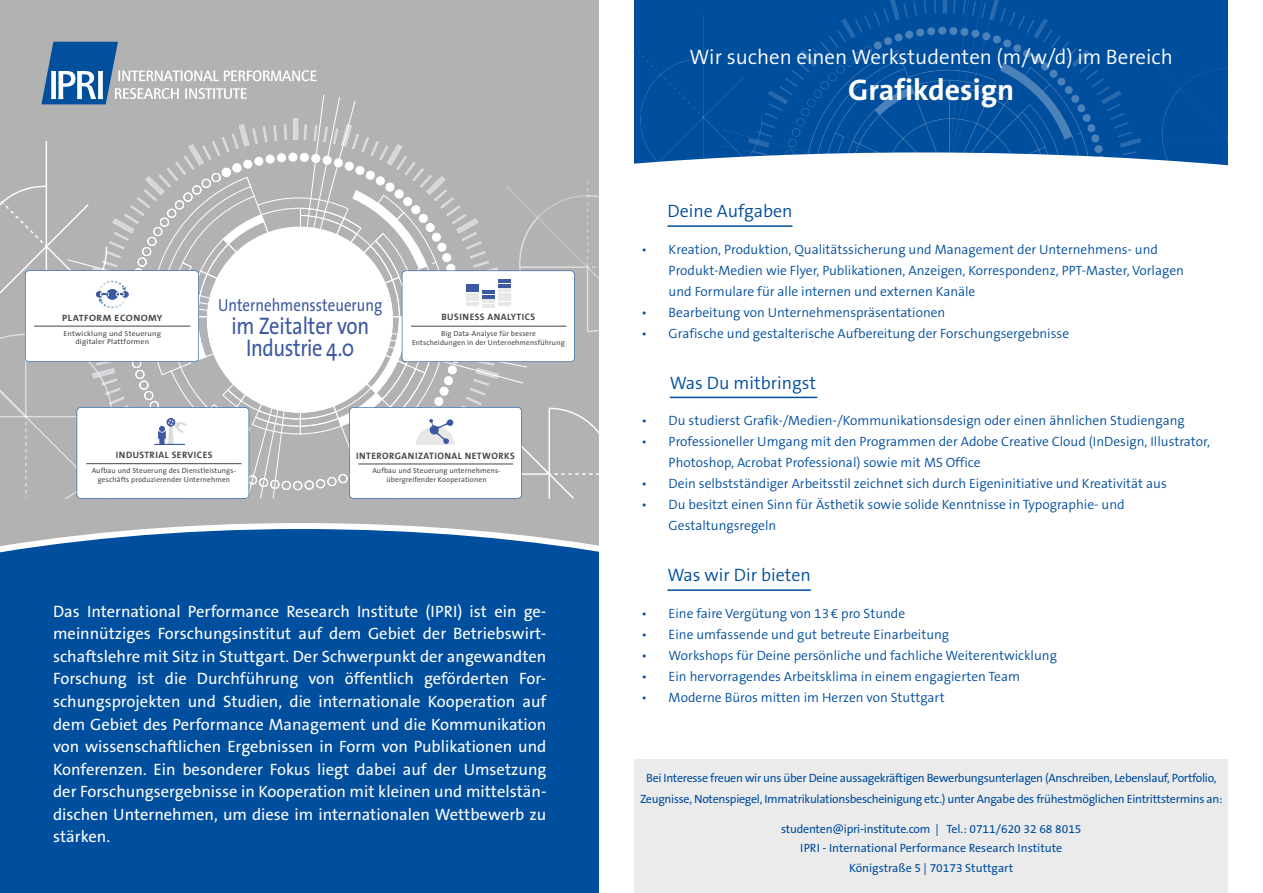
<style>
.page{position:relative;width:1263px;height:893px;background:#fff}
.page>*{position:absolute;margin:0;border:0;box-sizing:border-box;transform-origin:0 0}
.t1{font:700 30px "The Sans B7";color:#fff}
.t2{font:24.15px/22.6px "The Sans";letter-spacing:-.02em;color:#3c58a1;text-align:center;scale:.85 1}
.t3{font:300 21px "The Sans B4";color:#fff}
.t4{font:300 18px "The Sans B4";color:#004e9e}
.t5{font:17.55px "The Sans";color:#3c58a1;scale:.85 1}
.t6{font:16.5px/22.5px "The Sans B5 Plain";color:#fff;text-align:justify}
.t7{font:300 13.5px/21px "The Sans B4";color:#004e9e}
.t8{font:12px/21px "The Sans B5 Plain";letter-spacing:-.025em;color:#004e9e;text-align:center}
.t9{font:12px/19.5px "The Sans B5 Plain";color:#004e9e;text-align:center}
.t10{font:700 9.3px "RB The Sans";letter-spacing:.05em;color:#484642}
.t11{font:700 9.15px "RB The Sans";letter-spacing:.05em;color:#484642;scale:1.08 1}
.t12{font:7.35px/8.6px "The Sans";letter-spacing:.02em;color:#484642;text-align:center}
.t13{font:7.2px/8.2px "The Sans";letter-spacing:.02em;color:#484642;text-align:center;scale:1.08 1}
</style>
<div class="page">
<img style="left:634px;top:0;width:594px;height:149px">
<svg style="left:634px;top:149px;width:594px;height:250px"></svg>
<div style="left:0;top:0;width:627px;height:653px;background:#b2b2b2"></div>
<div style="left:0;top:520px;width:600px;height:373px;background:#004e9e"></div>
<svg style="left:0;top:42px;width:600px;height:458px"></svg>
<hr style="left:467px;top:284px;width:12px;height:4px;background:#3c58a1">
<div style="left:634px;top:759px;width:629px;height:134px;background:#ebebeb"></div>
<div style="left:600px;top:0;width:34px;height:893px;background:#fff"></div>
<div style="left:1229px;top:0;width:34px;height:893px;background:#fff"></div>
<hr style="left:667px;top:225px;width:125px;height:2px;background:#004e9e">
<hr style="left:670px;top:397px;width:147px;height:1px;background:#004e9e">
<hr style="left:667px;top:589px;width:144px;height:2px;background:#004e9e">
<p class="t11" style="left:62px;top:313px;width:94px">PLATFORM ECONOMY</p>
<p class="t13" style="left:64px;top:329px;width:92px">Entwicklung und Steuerung digitaler Plattformen</p>
<p class="t5" style="left:218px;top:291px;width:195px">Unternehmenssteuerung</p>
<h2 class="t2" style="left:231px;top:313px;width:164px">im Zeitalter von<br>Industrie 4.0</h2>
<p class="t10" style="left:441px;top:312px;width:95px">BUSINESS ANALYTICS</p>
<p class="t12" style="left:412px;top:329px;width:154px">Big Data-Analyse für bessere<br>Entscheidungen in der Unternehmensführung</p>
<p class="t10" style="left:116px;top:450px;width:98px">INDUSTRIAL SERVICES</p>
<p class="t12" style="left:92px;top:466px;width:146px">Aufbau und Steuerung des Dienstleistungs&shy;geschäfts produzierender Unternehmen</p>
<p class="t10" style="left:356px;top:450px;width:160px">INTERORGANIZATIONAL NETWORKS</p>
<p class="t12" style="left:372px;top:466px;width:130px">Aufbau und Steuerung unternehmens&shy;übergreifender Kooperationen</p>
<p class="t6" style="left:53px;top:601px;width:495px">Das International Performance Research Institute (IPRI) ist ein ge&shy;meinnütziges Forschungsinstitut auf dem Gebiet der Betriebswirt&shy;schaftslehre mit Sitz in Stuttgart. Der Schwerpunkt der angewandten Forschung ist die Durchführung von öffentlich geförderten For&shy;schungsprojekten und Studien, die internationale Kooperation auf dem Gebiet des Performance Management und die Kommunikation von wissenschaftlichen Ergebnissen in Form von Publikationen und Konferenzen. Ein besonderer Fokus liegt dabei auf der Umsetzung der Forschungsergebnisse in Kooperation mit kleinen und mittelstän&shy;dischen Unternehmen, um diese im internationalen Wettbewerb zu stärken.</p>
<h3 class="t3" style="left:690px;top:46px;width:485px">Wir suchen einen Werkstudenten (m/w/d) im Bereich</h3>
<h1 class="t1" style="left:848px;top:74px;width:167px">Grafikdesign</h1>
<h3 class="t4" style="left:667px;top:201px;width:127px">Deine Aufgaben</h3>
<p class="t7" style="left:669px;top:240px;width:517px;text-indent:-27px">• Kreation, Produktion, Qualitätssicherung und Management der Unternehmens- und<br>Produkt-Medien wie Flyer, Publikationen, Anzeigen, Korrespondenz, PPT-Master, Vorlagen und Formulare für alle internen und externen Kanäle</p>
<p class="t7" style="left:642px;top:303px;width:305px">• Bearbeitung von Unternehmenspräsentationen</p>
<p class="t7" style="left:642px;top:324px;width:429px">• Grafische und gestalterische Aufbereitung der Forschungsergebnisse</p>
<h3 class="t4" style="left:670px;top:373px;width:148px">Was Du mitbringst</h3>
<p class="t7" style="left:642px;top:411px;width:545px">• Du studierst Grafik-/Medien-/Kommunikationsdesign oder einen ähnlichen Studiengang</p>
<p class="t7" style="left:669px;top:432px;width:543px;text-indent:-27px">• Professioneller Umgang mit den Programmen der Adobe Creative Cloud (InDesign, Illustrator,<br>Photoshop, Acrobat Professional) sowie mit MS Office</p>
<p class="t7" style="left:642px;top:474px;width:527px">• Dein selbstständiger Arbeitsstil zeichnet sich durch Eigeninitiative und Kreativität aus</p>
<p class="t7" style="left:669px;top:495px;width:457px;text-indent:-27px">• Du besitzt einen Sinn für Ästhetik sowie solide Kenntnisse in Typographie- und<br>Gestaltungsregeln</p>
<h3 class="t4" style="left:667px;top:565px;width:145px">Was wir Dir bieten</h3>
<p class="t7" style="left:642px;top:604px;width:265px">• Eine faire Vergütung von 13€ pro Stunde</p>
<p class="t7" style="left:642px;top:625px;width:309px">• Eine umfassende und gut betreute Einarbeitung</p>
<p class="t7" style="left:642px;top:646px;width:417px">• Workshops für Deine persönliche und fachliche Weiterentwicklung</p>
<p class="t7" style="left:642px;top:667px;width:380px">• Ein hervorragendes Arbeitsklima in einem engagierten Team</p>
<p class="t7" style="left:642px;top:688px;width:304px">• Moderne Büros mitten im Herzen von Stuttgart</p>
<p class="t8" style="left:640px;top:768px;width:584px">Bei Interesse freuen wir uns über Deine aussagekräftigen Bewerbungsunterlagen (Anschreiben, Lebenslauf, Portfolio,<br>Zeugnisse, Notenspiegel, Immatrikulationsbescheinigung etc.) unter Angabe des frühestmöglichen Eintrittstermins an:</p>
<p class="t9" style="left:781px;top:819px;width:302px">studenten@ipri-institute.com | Tel.: 0711/620 32 68 8015<br>IPRI - International Performance Research Institute<br>Königstraße 5 | 70173 Stuttgart</p>
</div>
